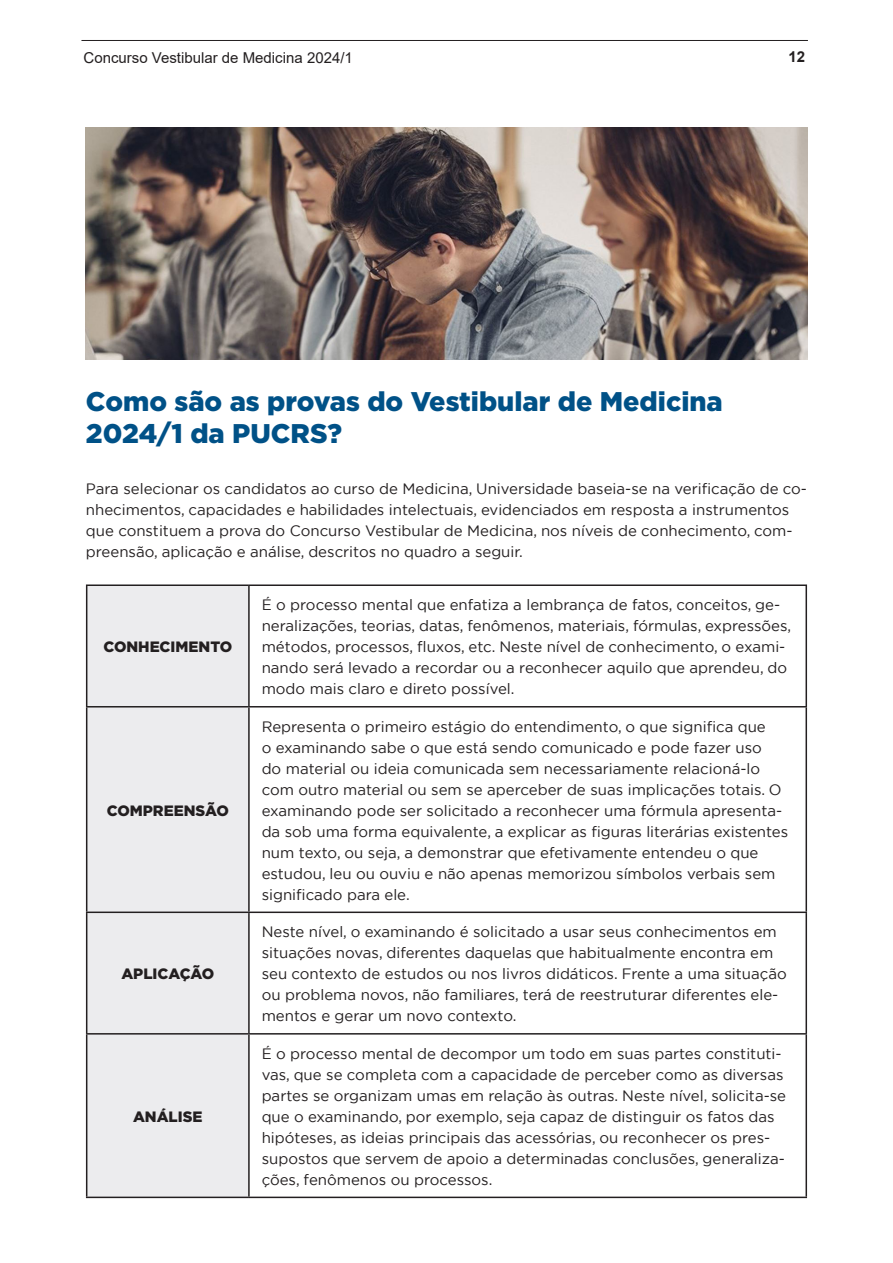
<style>
.page{position:relative;width:893px;height:1263px;background:#fff}
.page>*{position:absolute;margin:0;border:0;box-sizing:border-box;transform-origin:0 0}
.Título{font:900 27px/32.4px "Gotham";color:#005187}
.Corpo_do_texto{font:15px/21px "Gotham";color:#231f20}
.Corpo_do_texto-2{font:900 15px "Gotham";color:#231f20}
.t1{font:15px "Arial";color:#231f20}
.t2{font:700 15px "Arial";color:#231f20}
</style>
<div class="page">
<hr style="left:81px;top:40px;width:727px;height:1px;background:#231f20">
<div style="left:87px;top:586px;width:161px;height:610px;background:#ececee"></div>
<hr style="left:86px;top:584px;width:163px;height:2px;background:#231f20">
<hr style="left:86px;top:586px;width:1px;height:120px;background:#231f20">
<hr style="left:249px;top:584px;width:558px;height:2px;background:#231f20">
<hr style="left:248px;top:586px;width:2px;height:120px;background:#231f20">
<hr style="left:805px;top:586px;width:2px;height:120px;background:#231f20">
<hr style="left:86px;top:706px;width:163px;height:1px;background:#231f20">
<hr style="left:86px;top:707px;width:1px;height:204px;background:#231f20">
<hr style="left:249px;top:706px;width:558px;height:1px;background:#231f20">
<hr style="left:248px;top:707px;width:2px;height:204px;background:#231f20">
<hr style="left:805px;top:707px;width:2px;height:204px;background:#231f20">
<hr style="left:86px;top:911px;width:163px;height:2px;background:#231f20">
<hr style="left:86px;top:913px;width:1px;height:120px;background:#231f20">
<hr style="left:249px;top:911px;width:558px;height:2px;background:#231f20">
<hr style="left:248px;top:913px;width:2px;height:120px;background:#231f20">
<hr style="left:805px;top:913px;width:2px;height:120px;background:#231f20">
<hr style="left:86px;top:1033px;width:163px;height:1px;background:#231f20">
<hr style="left:86px;top:1034px;width:1px;height:162px;background:#231f20">
<hr style="left:249px;top:1033px;width:558px;height:1px;background:#231f20">
<hr style="left:248px;top:1034px;width:2px;height:162px;background:#231f20">
<hr style="left:805px;top:1034px;width:2px;height:162px;background:#231f20">
<hr style="left:86px;top:1196px;width:163px;height:2px;background:#231f20">
<hr style="left:249px;top:1196px;width:558px;height:2px;background:#231f20">
<img style="left:85px;top:128px;width:722px;height:231px">
<p class="t1" style="left:84px;top:48px;width:271px">Concurso Vestibular de Medicina 2024/1</p>
<p class="t2" style="left:788px;top:46px;width:18px">12</p>
<p class="Título" style="left:86px;top:385px;width:638px">Como são as provas do Vestibular de Medicina<br>2024/1 da PUCRS?</p>
<p class="Corpo_do_texto" style="left:86px;top:478px;width:723px">Para selecionar os candidatos ao curso de Medicina, Universidade baseia-se na verificação de co&shy;nhecimentos, capacidades e habilidades intelectuais, evidenciados em resposta a instrumentos que constituem a prova do Concurso Vestibular de Medicina, nos níveis de conhecimento, com&shy;preensão, aplicação e análise, descritos no quadro a seguir.</p>
<p class="Corpo_do_texto-2" style="left:103px;top:636px;width:130px">CONHECIMENTO</p>
<p class="Corpo_do_texto-2" style="left:107px;top:800px;width:124px">COMPREENSÃO</p>
<p class="Corpo_do_texto-2" style="left:121px;top:963px;width:94px">APLICAÇÃO</p>
<p class="Corpo_do_texto-2" style="left:133px;top:1106px;width:71px">ANÁLISE</p>
<p class="Corpo_do_texto" style="left:262px;top:594px;width:531px">É o processo mental que enfatiza a lembrança de fatos, conceitos, ge&shy;neralizações, teorias, datas, fenômenos, materiais, fórmulas, expressões, métodos, processos, fluxos, etc. Neste nível de conhecimento, o exami&shy;nando será levado a recordar ou a reconhecer aquilo que aprendeu, do modo mais claro e direto possível.</p>
<p class="Corpo_do_texto" style="left:262px;top:715px;width:528px">Representa o primeiro estágio do entendimento, o que significa que<br>o examinando sabe o que está sendo comunicado e pode fazer uso<br>do material ou ideia comunicada sem necessariamente relacioná-lo com outro material ou sem se aperceber de suas implicações totais. O examinando pode ser solicitado a reconhecer uma fórmula apresenta&shy;da sob uma forma equivalente, a explicar as figuras literárias existentes num texto, ou seja, a demonstrar que efetivamente entendeu o que estudou, leu ou ouviu e não apenas memorizou símbolos verbais sem significado para ele.</p>
<p class="Corpo_do_texto" style="left:262px;top:921px;width:527px">Neste nível, o examinando é solicitado a usar seus conhecimentos em situações novas, diferentes daquelas que habitualmente encontra em seu contexto de estudos ou nos livros didáticos. Frente a uma situação ou problema novos, não familiares, terá de reestruturar diferentes ele&shy;mentos e gerar um novo contexto.</p>
<p class="Corpo_do_texto" style="left:262px;top:1042px;width:526px">É o processo mental de decompor um todo em suas partes constituti&shy;vas, que se completa com a capacidade de perceber como as diversas partes se organizam umas em relação às outras. Neste nível, solicita-se que o examinando, por exemplo, seja capaz de distinguir os fatos das hipóteses, as ideias principais das acessórias, ou reconhecer os pres&shy;supostos que servem de apoio a determinadas conclusões, generaliza&shy;ções, fenômenos ou processos.</p>
</div>
